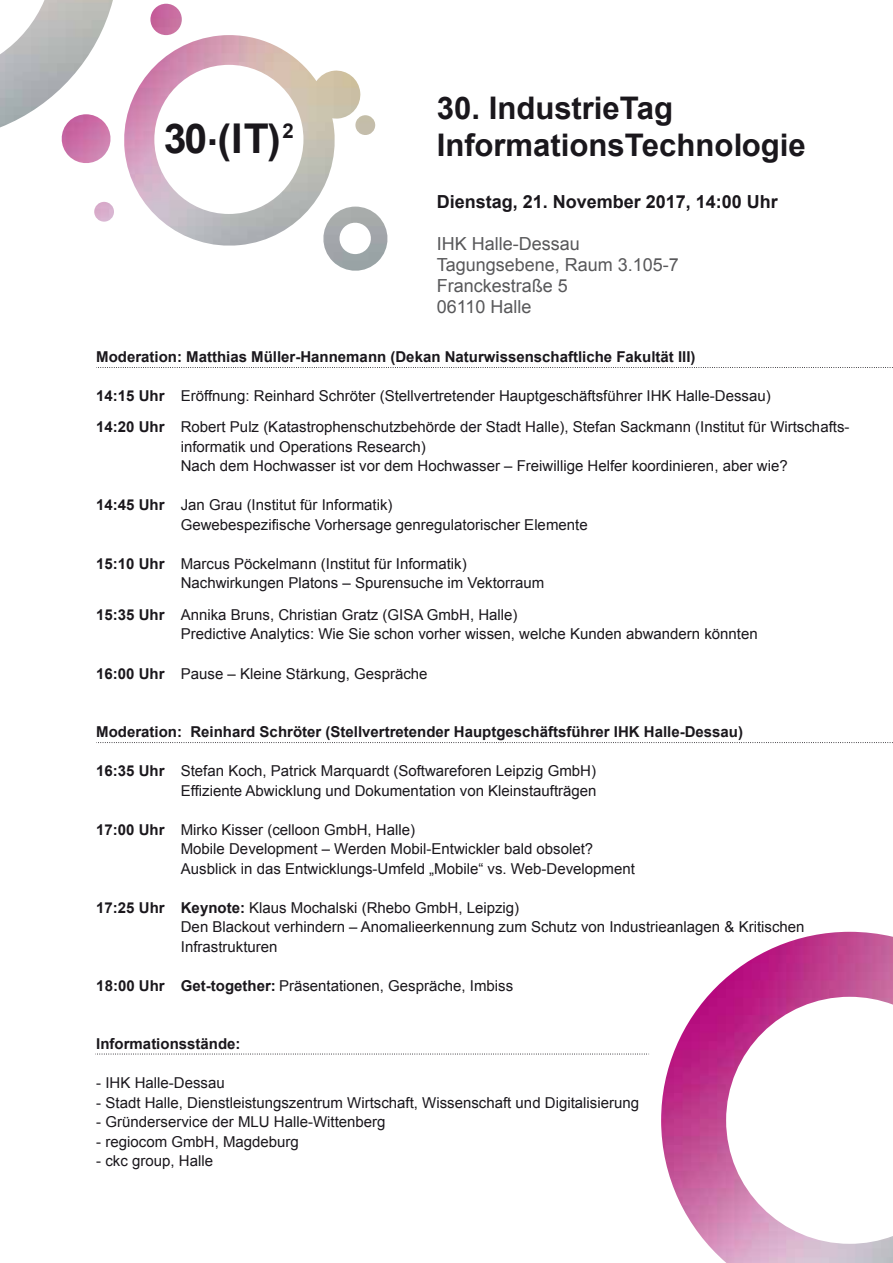
<style>
.page{position:relative;width:893px;height:1263px;background:#fff}
.page>*{position:absolute;margin:0;border:0;box-sizing:border-box;transform-origin:0 0}
.t1{font:700 41.1px "Arial";color:#1a171c}
.t2{font:700 31.2px "Arial";color:#1a171c}
.t3{font:18px/21px "Arial";color:#58585a}
.t4{font:700 18px "Arial";color:#1a171c}
.t5{font:15px/19.5px "Arial";color:#1a171c}
.t6{font:700 15px "Arial";color:#1a171c}
.s1{font-weight:700}
</style>
<div class="page">
<img style="left:661px;top:932px;width:232px;height:331px">
<img style="left:0;top:0;width:113px;height:127px">
<svg style="left:95px;top:1054px;width:554px;height:1px"></svg>
<img style="left:59px;top:4px;width:329px;height:267px">
<svg style="left:96px;top:742px;width:797px;height:1px"></svg>
<svg style="left:96px;top:367px;width:797px;height:1px"></svg>
<h2 class="t2" style="left:437px;top:87px;width:238px">30. IndustrieTag</h2>
<h1 class="t1" style="left:164px;top:111px;width:131px">30.(IT)<sup>2</sup></h1>
<h2 class="t2" style="left:437px;top:124px;width:370px">InformationsTechnologie</h2>
<p class="t4" style="left:437px;top:189px;width:343px">Dienstag, 21. November 2017, 14:00 Uhr</p>
<p class="t3" style="left:437px;top:233px;width:244px">IHK Halle-Dessau<br>Tagungsebene, Raum 3.105-7<br>Franckestraße 5<br>06110 Halle</p>
<p class="t6" style="left:96px;top:347px;width:601px">Moderation: Matthias Müller-Hannemann (Dekan Naturwissenschaftliche Fakultät III)</p>
<p class="t5" style="left:96px;top:380px;width:755px;line-height:31.5px"><span class="s1">14:15 Uhr</span> Eröffnung: Reinhard Schröter (Stellvertretender Hauptgeschäftsführer IHK Halle-Dessau)<br><span class="s1">14:20 Uhr</span> Robert Pulz (Katastrophenschutzbehörde der Stadt Halle), Stefan Sackmann (Institut für Wirtschafts-</p>
<p class="t5" style="left:181px;top:437px;width:608px">informatik und Operations Research)<br>Nach dem Hochwasser ist vor dem Hochwasser – Freiwillige Helfer koordinieren, aber wie?</p>
<p class="t5" style="left:181px;top:496px;width:408px;text-indent:-85px"><span class="s1">14:45 Uhr</span> Jan Grau (Institut für Informatik)<br>Gewebespezifische Vorhersage genregulatorischer Elemente</p>
<p class="t5" style="left:181px;top:554px;width:365px;text-indent:-85px"><span class="s1">15:10 Uhr</span> Marcus Pöckelmann (Institut für Informatik)<br>Nachwirkungen Platons – Spurensuche im Vektorraum</p>
<p class="t5" style="left:181px;top:605px;width:578px;text-indent:-85px"><span class="s1">15:35 Uhr</span> Annika Bruns, Christian Gratz (GISA GmbH, Halle)<br>Predictive Analytics: Wie Sie schon vorher wissen, welche Kunden abwandern könnten</p>
<p class="t5" style="left:96px;top:664px;width:333px"><span class="s1">16:00 Uhr</span> Pause – Kleine Stärkung, Gespräche</p>
<p class="t6" style="left:96px;top:722px;width:648px">Moderation: Reinhard Schröter (Stellvertretender Hauptgeschäftsführer IHK Halle-Dessau)</p>
<p class="t5" style="left:96px;top:761px;width:502px;text-align:right"><span class="s1">16:35 Uhr</span> Stefan Koch, Patrick Marquardt (Softwareforen Leipzig GmbH)<br>Effiziente Abwicklung und Dokumentation von Kleinstaufträgen</p>
<p class="t5" style="left:181px;top:820px;width:456px;text-indent:-85px"><span class="s1">17:00 Uhr</span> Mirko Kisser (celloon GmbH, Halle)<br>Mobile Development – Werden Mobil-Entwickler bald obsolet?<br>Ausblick in das Entwicklungs-Umfeld „Mobile“ vs. Web-Development</p>
<p class="t5" style="left:181px;top:898px;width:625px;text-indent:-85px"><span class="s1">17:25 Uhr Keynote:</span> Klaus Mochalski (Rhebo GmbH, Leipzig)<br>Den Blackout verhindern – Anomalieerkennung zum Schutz von Industrieanlagen &amp; Kritischen<br>Infrastrukturen</p>
<p class="t5" style="left:96px;top:976px;width:418px"><span class="s1">18:00 Uhr Get-together:</span> Präsentationen, Gespräche, Imbiss</p>
<p class="t6" style="left:96px;top:1034px;width:146px">Informationsstände:</p>
<p class="t5" style="left:96px;top:1073px;width:130px">- IHK Halle-Dessau</p>
<p class="t5" style="left:96px;top:1093px;width:544px">- Stadt Halle, Dienstleistungszentrum Wirtschaft, Wissenschaft und Digitalisierung</p>
<p class="t5" style="left:96px;top:1112px;width:291px">- Gründerservice der MLU Halle-Wittenberg</p>
<p class="t5" style="left:96px;top:1132px;width:204px">- regiocom GmbH, Magdeburg</p>
<p class="t5" style="left:96px;top:1151px;width:118px">- ckc group, Halle</p>
</div>
